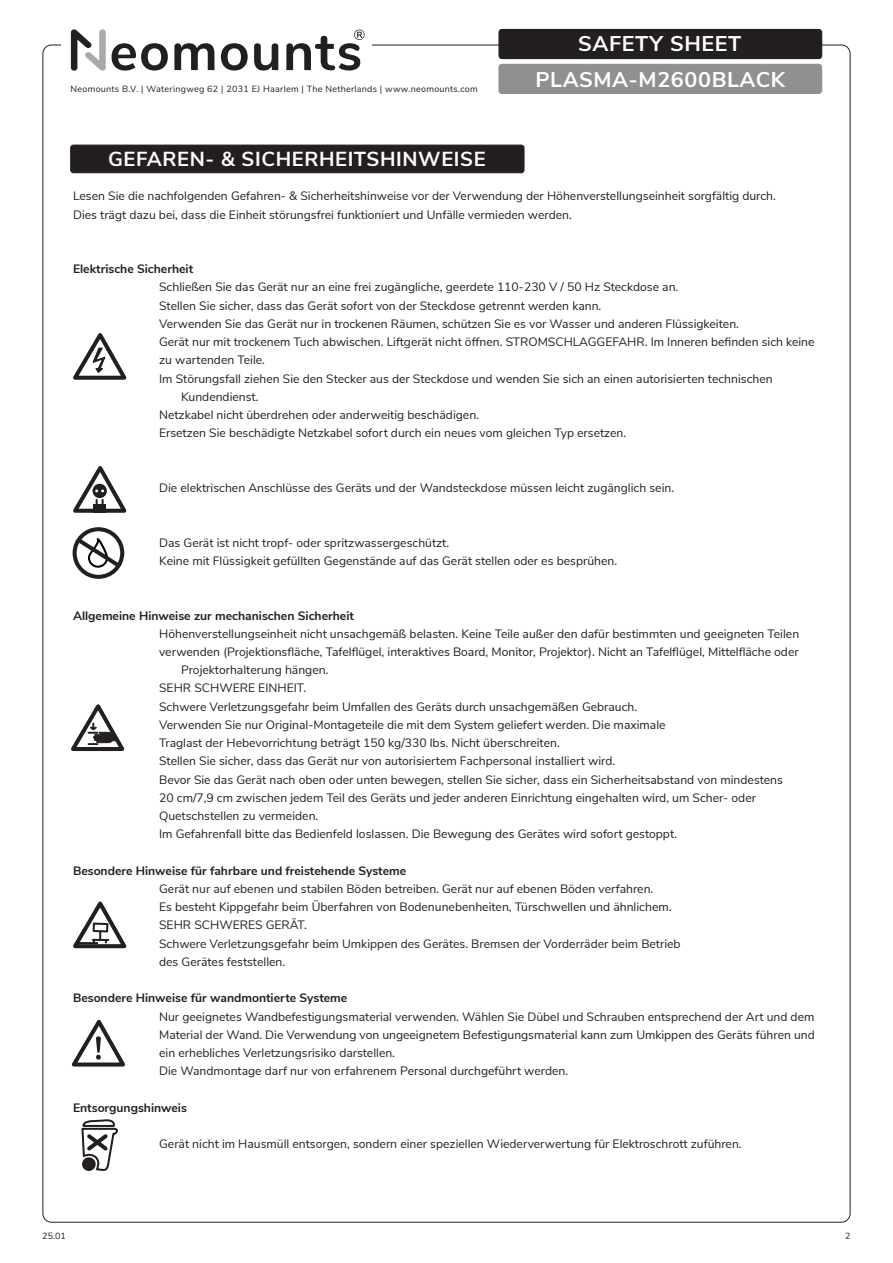
<style>
.page{position:relative;width:893px;height:1263px;background:#fff}
.page>*{position:absolute;margin:0;border:0;box-sizing:border-box;transform-origin:0 0}
.t1{font:700 21.3px "Nunito Sans";letter-spacing:.03em;color:#fff}
.t2{font:700 20.25px "Nunito Sans";letter-spacing:.03em;color:#fff}
.t3{font:12.15px/18.3px "Nunito Sans";color:#231f20}
.t4{font:700 12.15px "Nunito Sans";color:#231f20}
.t5{font:9px "Nunito Sans";letter-spacing:.03em;color:#231f20}
.s1{font-style:inherit}
</style>
<div class="page">
<div style="left:499px;top:29px;width:323px;height:30px;background:#231f20;border-radius:3px"></div>
<div style="left:498px;top:29px;width:324px;height:30px;border:1px solid #231f20;border-radius:3px"></div>
<div style="left:499px;top:64px;width:323px;height:29px;background:#8e9092;border-radius:3px"></div>
<div style="left:498px;top:64px;width:324px;height:30px;border:1px solid #8e9092;border-radius:3px"></div>
<svg style="left:71px;top:29px;width:35px;height:42px"></svg>
<svg style="left:174px;top:43px;width:40px;height:27px"></svg>
<svg style="left:221px;top:43px;width:27px;height:28px"></svg>
<svg style="left:286px;top:30px;width:79px;height:41px"></svg>
<svg style="left:254px;top:43px;width:24px;height:28px"></svg>
<svg style="left:112px;top:43px;width:56px;height:28px"></svg>
<div style="left:71px;top:145px;width:453px;height:28px;background:#231f20;border-radius:3px"></div>
<div style="left:70px;top:145px;width:454px;height:28px;border:1px solid #231f20;border-radius:3px"></div>
<svg style="left:73px;top:466px;width:54px;height:47px"></svg>
<div style="left:73px;top:527px;width:51px;height:52px;border:4px solid #231f20;border-radius:50%"></div>
<svg style="left:73px;top:535px;width:52px;height:36px"></svg>
<svg style="left:71px;top:1019px;width:54px;height:48px"></svg>
<svg style="left:73px;top:333px;width:54px;height:47px"></svg>
<svg style="left:71px;top:704px;width:54px;height:48px"></svg>
<svg style="left:73px;top:901px;width:54px;height:48px"></svg>
<hr style="left:77px;top:942px;width:20px;height:2px;background:#231f20">
<svg style="left:81px;top:1119px;width:37px;height:52px"></svg>
<p class="t5" style="left:71px;top:82px;width:409px">Neomounts <span class="s1">B.V. |</span> Wateringweg 62 | 2031 EJ Haarlem <span class="s1">|</span> The Netherlands | www.neomounts.com</p>
<h2 class="t2" style="left:108px;top:144px;width:379px">GEFAREN- &amp; SICHERHEITSHINWEISE</h2>
<h1 class="t1" style="left:578px;top:28px;width:165px">SAFETY SHEET</h1>
<h1 class="t1" style="left:535px;top:64px;width:251px">PLASMA-M2600BLACK</h1>
<p class="t3" style="left:73px;top:186px;width:704px">Lesen Sie die nachfolgenden Gefahren- &amp; Sicherheitshinweise vor der Verwendung der Höhenverstellungseinheit sorgfältig durch.<br>Dies trägt dazu bei, dass die Einheit störungsfrei funktioniert und Unfälle vermieden werden.</p>
<p class="t4" style="left:73px;top:260px;width:122px">Elektrische Sicherheit</p>
<p class="t3" style="left:159px;top:277px;width:521px">Schließen Sie das Gerät nur an eine frei zugängliche, geerdete 110-230 V / 50 Hz Steckdose an.</p>
<p class="t3" style="left:159px;top:296px;width:444px">Stellen Sie sicher, dass das Gerät sofort von der Steckdose getrennt werden kann.</p>
<p class="t3" style="left:159px;top:314px;width:581px">Verwenden Sie das Gerät nur in trockenen Räumen, schützen Sie es vor Wasser und anderen Flüssigkeiten.</p>
<p class="t3" style="left:159px;top:332px;width:657px">Gerät nur mit trockenem Tuch abwischen. Liftgerät nicht öffnen. STROMSCHLAGGEFAHR. Im Inneren befinden sich keine</p>
<p class="t3" style="left:159px;top:350px;width:107px">zu wartenden Teile.</p>
<p class="t3" style="left:159px;top:368px;width:615px">Im Störungsfall ziehen Sie den Stecker aus der Steckdose und wenden Sie sich an einen autorisierten technischen</p>
<p class="t3" style="left:181px;top:387px;width:79px">Kundendienst.</p>
<p class="t3" style="left:159px;top:405px;width:321px">Netzkabel nicht überdrehen oder anderweitig beschädigen.</p>
<p class="t3" style="left:159px;top:423px;width:469px">Ersetzen Sie beschädigte Netzkabel sofort durch ein neues vom gleichen Typ ersetzen.</p>
<p class="t3" style="left:159px;top:478px;width:517px">Die elektrischen Anschlüsse des Geräts und der Wandsteckdose müssen leicht zugänglich sein.</p>
<p class="t3" style="left:159px;top:533px;width:459px">Das Gerät ist nicht tropf- oder spritzwassergeschützt.<br>Keine mit Flüssigkeit gefüllten Gegenstände auf das Gerät stellen oder es besprühen.</p>
<p class="t4" style="left:73px;top:606px;width:282px">Allgemeine Hinweise zur mechanischen Sicherheit</p>
<p class="t3" style="left:159px;top:624px;width:642px">Höhenverstellungseinheit nicht unsachgemäß belasten. Keine Teile außer den dafür bestimmten und geeigneten Teilen</p>
<p class="t3" style="left:159px;top:642px;width:641px">verwenden (Projektionsfläche, Tafelflügel, interaktives Board, Monitor, Projektor). Nicht an Tafelflügel, Mittelfläche oder</p>
<p class="t3" style="left:181px;top:660px;width:149px">Projektorhalterung hängen.</p>
<p class="t3" style="left:159px;top:678px;width:149px">SEHR SCHWERE EINHEIT.</p>
<p class="t3" style="left:159px;top:696px;width:480px">Schwere Verletzungsgefahr beim Umfallen des Geräts durch unsachgemäßen Gebrauch.</p>
<p class="t3" style="left:159px;top:715px;width:508px">Verwenden Sie nur Original-Montageteile die mit dem System geliefert werden. Die maximale</p>
<p class="t3" style="left:159px;top:733px;width:402px">Traglast der Hebevorrichtung beträgt 150 kg/330 lbs. Nicht überschreiten.</p>
<p class="t3" style="left:159px;top:751px;width:458px">Stellen Sie sicher, dass das Gerät nur von autorisiertem Fachpersonal installiert wird.</p>
<p class="t3" style="left:159px;top:769px;width:625px">Bevor Sie das Gerät nach oben oder unten bewegen, stellen Sie sicher, dass ein Sicherheitsabstand von mindestens</p>
<p class="t3" style="left:159px;top:788px;width:598px">20 cm/7,9 cm zwischen jedem Teil des Geräts und jeder anderen Einrichtung eingehalten wird, um Scher- oder</p>
<p class="t3" style="left:159px;top:806px;width:161px">Quetschstellen zu vermeiden.</p>
<p class="t3" style="left:159px;top:824px;width:519px">Im Gefahrenfall bitte das Bedienfeld loslassen. Die Bewegung des Gerätes wird sofort gestoppt.</p>
<p class="t4" style="left:73px;top:861px;width:335px">Besondere Hinweise für fahrbare und freistehende Systeme</p>
<p class="t3" style="left:159px;top:879px;width:523px">Gerät nur auf ebenen und stabilen Böden betreiben. Gerät nur auf ebenen Böden verfahren.<br>Es besteht Kippgefahr beim Überfahren von Bodenunebenheiten, Türschwellen und ähnlichem.<br>SEHR SCHWERES GERÄT.<br>Schwere Verletzungsgefahr beim Umkippen des Gerätes. Bremsen der Vorderräder beim Betrieb des Gerätes feststellen.</p>
<p class="t4" style="left:73px;top:989px;width:276px">Besondere Hinweise für wandmontierte Systeme</p>
<p class="t3" style="left:159px;top:1006px;width:657px">Nur geeignetes Wandbefestigungsmaterial verwenden. Wählen Sie Dübel und Schrauben entsprechend der Art und dem Material der Wand. Die Verwendung von ungeeignetem Befestigungsmaterial kann zum Umkippen des Geräts führen und ein erhebliches Verletzungsrisiko darstellen.<br>Die Wandmontage darf nur von erfahrenem Personal durchgeführt werden.</p>
<p class="t4" style="left:73px;top:1098px;width:115px">Entsorgungshinweis</p>
<p class="t3" style="left:159px;top:1134px;width:584px">Gerät nicht im Hausmüll entsorgen, sondern einer speziellen Wiederverwertung für Elektroschrott zuführen.</p>
<p class="t5" style="left:42px;top:1229px;width:25px">25.01</p>
<p class="t5" style="left:845px;top:1229px;width:7px">2</p>
</div>
